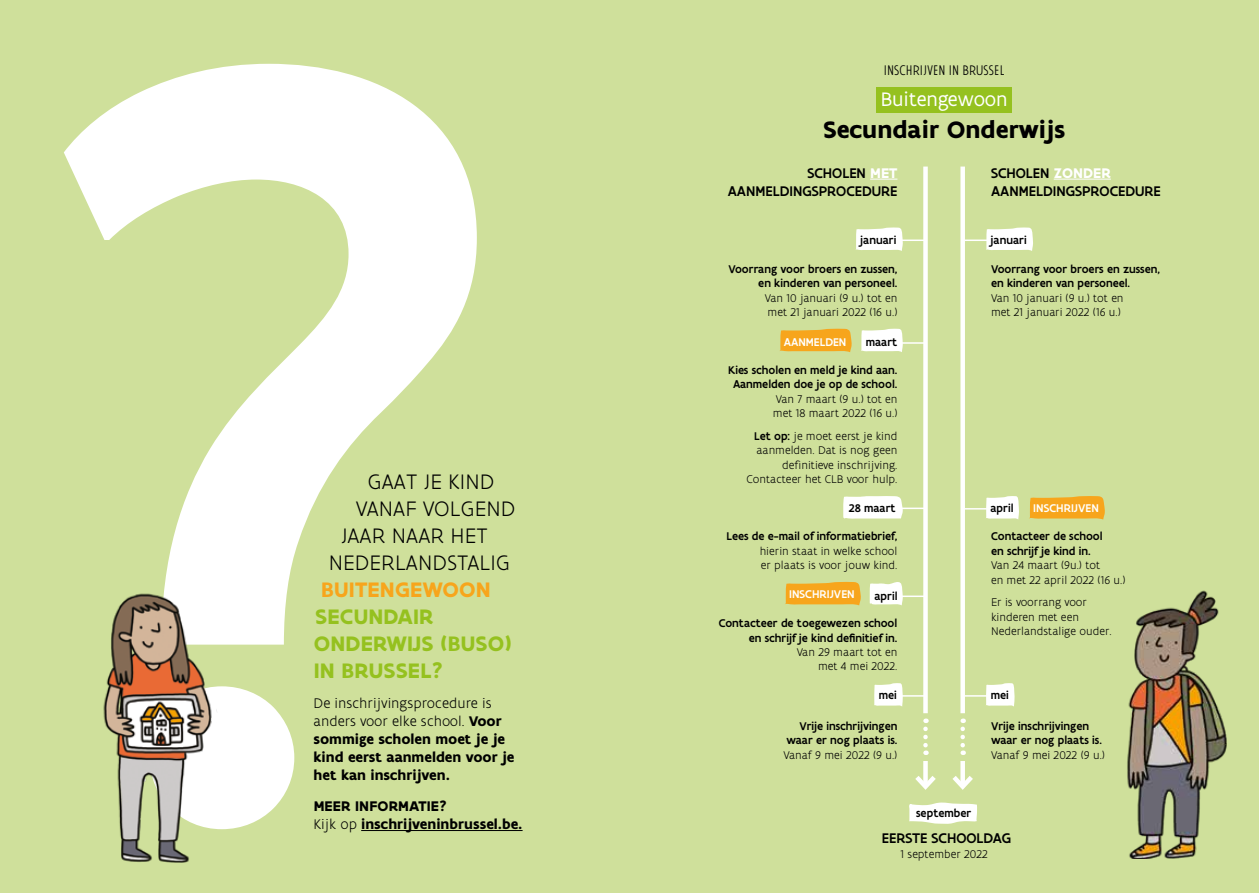
<style>
.page{position:relative;width:1259px;height:893px;background:#cfe09b}
.page>*{position:absolute;margin:0;border:0;box-sizing:border-box;transform-origin:0 0}
.t1{font:700 25.5px "Flanders Art Sans";color:#000}
.t2{font:300 22.5px "Flanders Art Sans";letter-spacing:.005em;color:#000}
.t3{font:700 22.5px/27px "Flanders Art Sans";letter-spacing:.005em;color:#95c11f}
.t4{font:700 22.5px "Flanders Art Sans";letter-spacing:.005em;color:#f7a51c}
.t5{font:21px "Flanders Art Sans";color:#fff}
.t6{font:700 15px/18px "Flanders Art Sans";color:#000}
.t7{font:500 15px/18px "Flanders Art Sans";color:#000;text-align:right}
.t8{font:300 condensed 15px "Flanders Art Sans";letter-spacing:.005em;color:#000}
.t9{font:300 12px/14.4px "Flanders Art Sans";color:#000}
.t10{font:500 12px/14.4px "Flanders Art Sans";color:#000;text-align:right}
.t11{font:500 12px "Flanders Art Sans";letter-spacing:.005em;color:#fff}
.s1{font-weight:300}
.s2{font-weight:700;color:#fff}
.s3{font-weight:500}
</style>
<div class="page">
<hr style="left:361px;top:830px;width:161px;height:1px;background:#000">
<svg style="left:64px;top:64px;width:413px;height:765px"></svg>
<svg style="left:855px;top:227px;width:68px;height:24px"></svg>
<svg style="left:965px;top:227px;width:68px;height:24px"></svg>
<svg style="left:986px;top:496px;width:33px;height:23px"></svg>
<hr style="left:964px;top:508px;width:26px;height:2px;background:#fff">
<svg style="left:986px;top:683px;width:28px;height:24px"></svg>
<hr style="left:964px;top:695px;width:26px;height:2px;background:#fff">
<svg style="left:843px;top:496px;width:80px;height:23px"></svg>
<svg style="left:874px;top:683px;width:29px;height:24px"></svg>
<hr style="left:898px;top:695px;width:26px;height:2px;background:#fff">
<svg style="left:869px;top:582px;width:34px;height:23px"></svg>
<hr style="left:898px;top:595px;width:26px;height:2px;background:#fff">
<svg style="left:861px;top:328px;width:42px;height:24px"></svg>
<hr style="left:898px;top:342px;width:26px;height:2px;background:#fff">
<svg style="left:779px;top:328px;width:73px;height:24px;background:#f1ad2d"></svg>
<svg style="left:1029px;top:496px;width:76px;height:23px;background:#f3aa27"></svg>
<svg style="left:785px;top:582px;width:76px;height:23px;background:#f3aa27"></svg>
<svg style="left:923px;top:729px;width:4px;height:26px"></svg>
<svg style="left:923px;top:761px;width:4px;height:10px"></svg>
<svg style="left:915px;top:771px;width:21px;height:19px"></svg>
<svg style="left:923px;top:167px;width:4px;height:546px;background:#fbfcf8"></svg>
<svg style="left:960px;top:729px;width:5px;height:26px"></svg>
<div style="left:960px;top:761px;width:5px;height:26px;background:#fff"></div>
<svg style="left:952px;top:771px;width:21px;height:19px"></svg>
<div style="left:960px;top:167px;width:5px;height:546px;background:#fff"></div>
<svg style="left:909px;top:802px;width:68px;height:22px"></svg>
<div style="left:876px;top:87px;width:136px;height:26px;background:#95c11f"></div>
<svg style="left:870px;top:179px;width:27px;height:1px"></svg>
<hr style="left:1053px;top:179px;width:58px;height:1px;background:#fff">
<img style="left:1127px;top:590px;width:100px;height:269px">
<img style="left:99px;top:590px;width:118px;height:273px">
<h2 class="t2" style="left:368px;top:468px;width:128px">GAAT JE KIND</h2>
<h2 class="t2" style="left:356px;top:495px;width:161px">VANAF VOLGEND</h2>
<h2 class="t2" style="left:341px;top:522px;width:149px">JAAR NAAR HET</h2>
<h2 class="t2" style="left:329px;top:549px;width:183px">NEDERLANDSTALIG</h2>
<h2 class="t4" style="left:321px;top:575px;width:171px">BUITENGEWOON</h2>
<h2 class="t3" style="left:314px;top:603px;width:200px">SECUNDAIR<br>ONDERWIJS (BUSO)<br>IN BRUSSEL?</h2>
<p class="t6" style="left:314px;top:695px;width:202px"><span class="s1">De inschrijvingsprocedure is anders voor elke school.</span> Voor sommige scholen moet je je kind eerst aanmelden voor je het kan inschrijven.</p>
<p class="t6" style="left:314px;top:797px;width:210px">MEER INFORMATIE?<br><span class="s1">Kijk op</span> inschrijveninbrussel.be.</p>
<p class="t8" style="left:883px;top:62px;width:122px">INSCHRIJVEN IN BRUSSEL</p>
<h3 class="t5" style="left:880px;top:87px;width:128px">Buitengewoon</h3>
<h1 class="t1" style="left:823px;top:113px;width:244px">Secundair Onderwijs</h1>
<p class="t7" style="left:728px;top:164px;width:171px">SCHOLEN <span class="s2">MET<br></span>AANMELDINGSPROCEDURE</p>
<p class="t7" style="left:991px;top:164px;width:171px;text-align:left">SCHOLEN <span class="s2">ZONDER<br></span>AANMELDINGSPROCEDURE</p>
<p class="t10" style="left:860px;top:233px;width:38px">januari</p>
<p class="t10" style="left:990px;top:233px;width:38px">januari</p>
<p class="t10" style="left:728px;top:262px;width:170px">Voorrang voor broers en zussen, en kinderen van personeel.</p>
<p class="t9" style="left:765px;top:290px;width:134px">Van 10 januari (9 u.) tot en met 21 januari 2022 (16 u.)</p>
<p class="t11" style="left:783px;top:335px;width:64px">AANMELDEN</p>
<p class="t10" style="left:866px;top:335px;width:33px">maart</p>
<p class="t10" style="left:728px;top:363px;width:171px;text-align:center">Kies scholen en meld je kind aan.<br>Aanmelden doe je op de school.</p>
<p class="t9" style="left:773px;top:392px;width:126px">Van 7 maart (9 u.) tot en met 18 maart 2022 (16 u.)</p>
<p class="t9" style="left:746px;top:429px;width:152px;text-align:right"><span class="s3">Let op:</span> je moet eerst je kind aanmelden. Dat is nog geen definitieve inschrijving.<br>Contacteer het CLB voor hulp.</p>
<p class="t10" style="left:849px;top:501px;width:48px">28 maart</p>
<p class="t10" style="left:726px;top:529px;width:172px">Lees de e-mail of informatiebrief,</p>
<p class="t9" style="left:759px;top:543px;width:139px">hierin staat in welke school er plaats is voor jouw kind.</p>
<p class="t11" style="left:789px;top:587px;width:67px">INSCHRIJVEN</p>
<p class="t10" style="left:874px;top:589px;width:25px">april</p>
<p class="t10" style="left:718px;top:616px;width:180px">Contacteer de toegewezen school en schrijf je kind definitief in.</p>
<p class="t9" style="left:796px;top:645px;width:102px;text-align:right">Van 29 maart tot en met 4 mei 2022.</p>
<p class="t10" style="left:879px;top:688px;width:20px">mei</p>
<p class="t10" style="left:786px;top:718px;width:112px">Vrije inschrijvingen waar er nog plaats is.</p>
<p class="t9" style="left:783px;top:747px;width:115px">Vanaf 9 mei 2022 (9 u.)</p>
<p class="t10" style="left:991px;top:262px;width:170px;text-align:left">Voorrang voor broers en zussen, en kinderen van personeel.</p>
<p class="t9" style="left:991px;top:290px;width:134px">Van 10 januari (9 u.) tot en met 21 januari 2022 (16 u.)</p>
<p class="t10" style="left:990px;top:501px;width:25px">april</p>
<p class="t11" style="left:1033px;top:501px;width:67px">INSCHRIJVEN</p>
<p class="t10" style="left:991px;top:529px;width:113px;text-align:left">Contacteer de school en schrijf je kind in.</p>
<p class="t9" style="left:991px;top:558px;width:136px">Van 24 maart (9u.) tot<br>en met 22 april 2022 (16 u.)</p>
<p class="t9" style="left:991px;top:595px;width:122px">Er is voorrang voor kinderen met een<br>Nederlandstalige ouder.</p>
<p class="t10" style="left:990px;top:688px;width:20px">mei</p>
<p class="t10" style="left:991px;top:718px;width:112px;text-align:left">Vrije inschrijvingen waar er nog plaats is.</p>
<p class="t9" style="left:991px;top:747px;width:115px">Vanaf 9 mei 2022 (9 u.)</p>
<p class="t10" style="left:916px;top:806px;width:57px">september</p>
<p class="t7" style="left:882px;top:829px;width:131px">EERSTE SCHOOLDAG</p>
<p class="t9" style="left:900px;top:847px;width:89px">1 september 2022</p>
</div>
